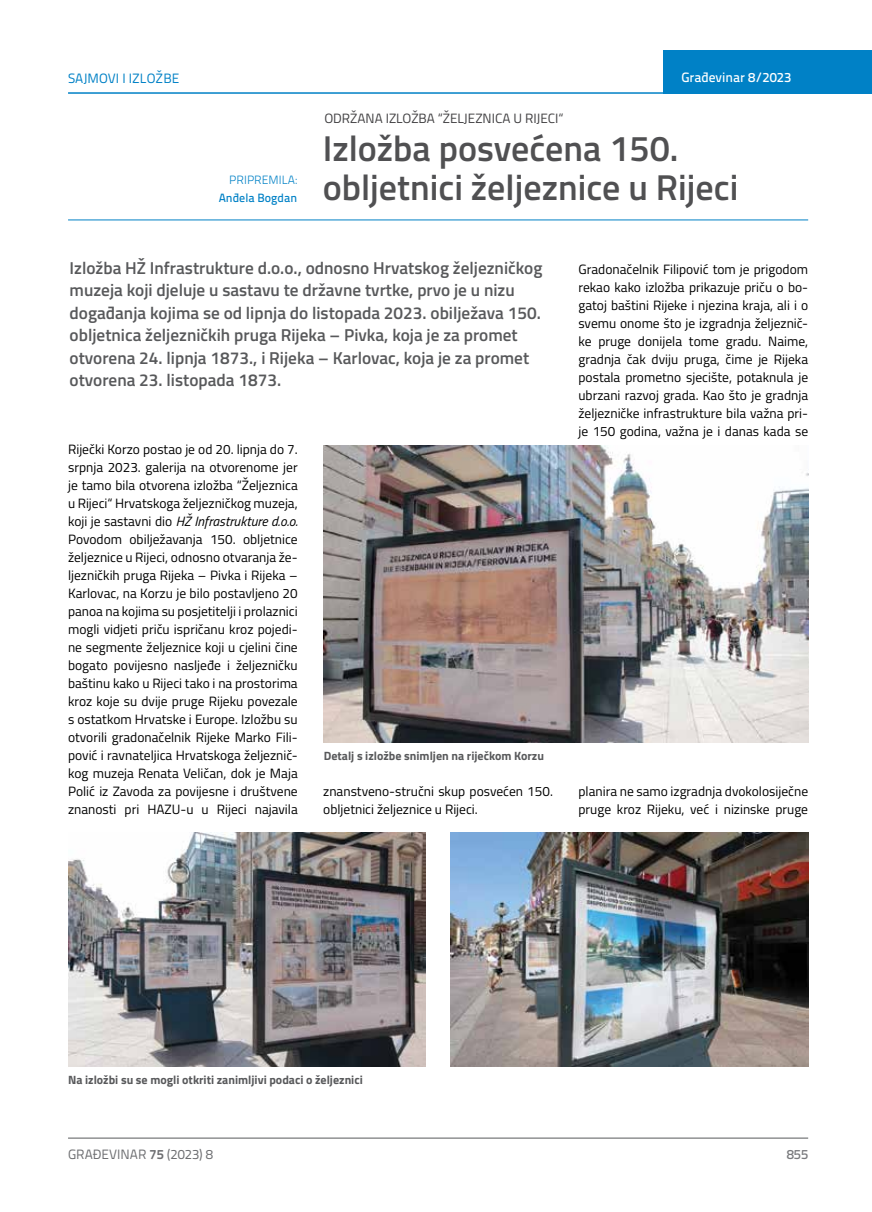
<style>
.page{position:relative;width:872px;height:1212px;background:#fff}
.page>*{position:absolute;margin:0;border:0;box-sizing:border-box;transform-origin:0 0}
.t1{font:600 36px/39px "Titillium";color:#505052}
.t2{font:600 17.25px/22.5px "Titillium";color:#58595b}
.t3{font:13.5px/18px "Titillium";color:#000;text-align:justify}
.t4{font:13.5px "Titillium";color:#414042}
.t5{font:13.5px "Titillium Text 22 L";color:#6d6e71}
.t6{font:500 13.5px "Titillium Text 22 L";color:#fff}
.t7{font:13.5px "Titillium Text 22 L";color:#0081c6}
.t8{font:500 13.5px "Titillium Text 22 L";color:#797a7d}
.t9{font:700 12px "Titillium";color:#58595b}
.t10{font:500 12px "Titillium Text 22 L";color:#0081c6}
.t11{font:300 12px "Titillium Text 22 L";color:#0081c6}
.s1{font-style:italic}
.s2{font-weight:700}
</style>
<div class="page">
<div style="left:663px;top:50px;width:209px;height:44px;background:#0081c6"></div>
<hr style="left:68px;top:92px;width:804px;height:2px;background:#0081c6">
<hr style="left:68px;top:1138px;width:740px;height:1px;background:#58595b">
<hr style="left:68px;top:220px;width:740px;height:1px;background:#0081c6">
<img style="left:324px;top:445px;width:484px;height:297px">
<img style="left:68px;top:832px;width:357px;height:234px">
<img style="left:451px;top:832px;width:357px;height:234px">
<p class="t7" style="left:68px;top:68px;width:113px">SAJMOVI I IZLOŽBE</p>
<p class="t6" style="left:681px;top:67px;width:111px">Građevinar 8/2023</p>
<p class="t11" style="left:229px;top:171px;width:69px">PRIPREMILA:</p>
<p class="t10" style="left:219px;top:188px;width:80px">Anđela Bogdan</p>
<p class="t4" style="left:324px;top:109px;width:241px">ODRŽANA IZLOŽBA “ŽELJEZNICA U RIJECI“</p>
<h1 class="t1" style="left:323px;top:127px;width:417px">Izložba posvećena 150. obljetnici željeznice u Rijeci</h1>
<p class="t2" style="left:70px;top:256px;width:474px">Izložba HŽ Infrastrukture d.o.o., odnosno Hrvatskog željezničkog muzeja koji djeluje u sastavu te državne tvrtke, prvo je u nizu događanja kojima se od lipnja do listopada 2023. obilježava 150. obljetnica željezničkih pruga Rijeka – Pivka, koja je za promet otvorena 24. lipnja 1873., i Rijeka – Karlovac, koja je za promet otvorena 23. listopada 1873.</p>
<p class="t3" style="left:68px;top:439px;width:231px">Riječki Korzo postao je od 20. lipnja do 7. srpnja 2023. galerija na otvorenome jer je tamo bila otvorena izložba “Željeznica u Rijeci“ Hrvatskoga željezničkog muzeja, koji je sastavni dio <span class="s1">HŽ Infrastrukture d.o.o.<br></span>Povodom obilježavanja 150. obljetnice željeznice u Rijeci, odnosno otvaranja že&shy;ljezničkih pruga Rijeka – Pivka i Rijeka – Karlovac, na Korzu je bilo postavljeno 20 panoa na kojima su posjetitelji i prolaznici mogli vidjeti priču ispričanu kroz pojedi&shy;ne segmente željeznice koji u cjelini čine bogato povijesno nasljeđe i željezničku baštinu kako u Rijeci tako i na prostorima kroz koje su dvije pruge Rijeku povezale s ostatkom Hrvatske i Europe. Izložbu su otvorili gradonačelnik Rijeke Marko Fili&shy;pović i ravnateljica Hrvatskoga željeznič&shy;kog muzeja Renata Veličan, dok je Maja Polić iz Zavoda za povijesne i društvene znanosti pri HAZU-u u Rijeci najavila</p>
<p class="t9" style="left:324px;top:747px;width:222px">Detalj s izložbe snimljen na riječkom Korzu</p>
<p class="t3" style="left:323px;top:782px;width:231px">znanstveno-stručni skup posvećen 150. obljetnici željeznice u Rijeci.</p>
<p class="t3" style="left:578px;top:259px;width:231px">Gradonačelnik Filipović tom je prigodom rekao kako izložba prikazuje priču o bo&shy;gatoj baštini Rijeke i njezina kraja, ali i o svemu onome što je izgradnja željeznič&shy;ke pruge donijela tome gradu. Naime, gradnja čak dviju pruga, čime je Rijeka postala prometno sjecište, potaknula je ubrzani razvoj grada. Kao što je gradnja željezničke infrastrukture bila važna pri&shy;je 150 godina, važna je i danas kada se</p>
<p class="t3" style="left:578px;top:782px;width:231px">planira ne samo izgradnja dvokolosiječne pruge kroz Rijeku, već i nizinske pruge</p>
<p class="t9" style="left:68px;top:1071px;width:296px">Na izložbi su se mogli otkriti zanimljivi podaci o željeznici</p>
<p class="t5" style="left:68px;top:1144px;width:146px">GRAĐEVINAR <span class="s2">75</span> (2023) 8</p>
<p class="t8" style="left:786px;top:1144px;width:23px">855</p>
</div>
